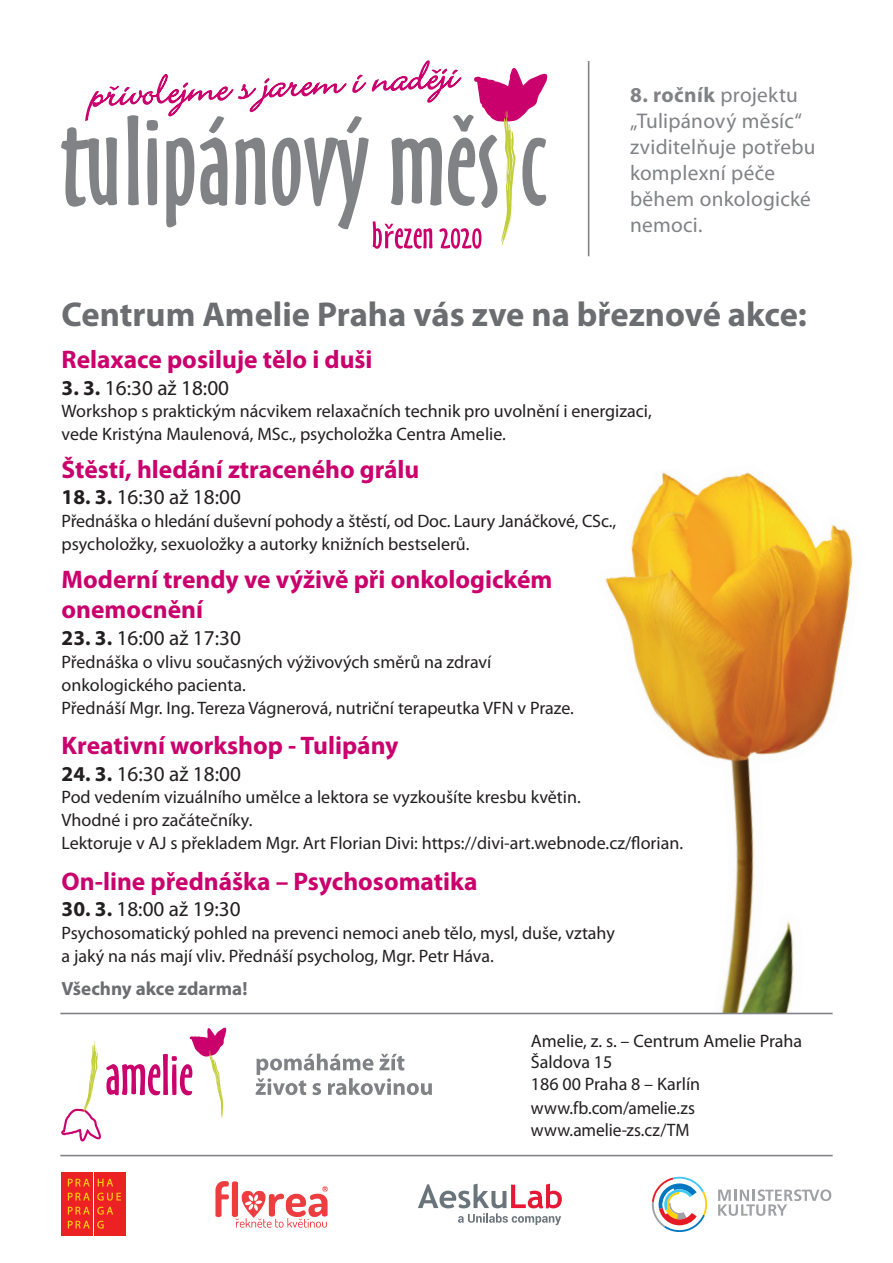
<style>
.page{position:relative;width:893px;height:1263px;background:#fff}
.page>*{position:absolute;margin:0;border:0;box-sizing:border-box;transform-origin:0 0}
.t1{font:700 34.65px "Myriad Pro";color:#6c6d70}
.t2{font:700 25.5px/29.8px "Myriad Pro";color:#ca016c}
.t3{font:21.3px/26px "Myriad Pro";letter-spacing:.01em;color:#808285}
.t4{font:21.15px "Myriad Pro";color:#231f20}
.t5{font:700 19.05px "Myriad Pro";color:#6c6d70}
.t6{font:18px/23px "Myriad Pro";color:#231f20}
.s1{font-weight:700}
</style>
<div class="page">
<img style="left:597px;top:472px;width:256px;height:541px">
<svg style="left:718px;top:1189px;width:113px;height:27px"></svg>
<svg style="left:652px;top:1177px;width:55px;height:55px"></svg>
<svg style="left:256px;top:1053px;width:176px;height:42px"></svg>
<svg style="left:61px;top:1027px;width:165px;height:114px"></svg>
<svg style="left:215px;top:1181px;width:113px;height:47px"></svg>
<hr style="left:588px;top:61px;width:1px;height:195px;background:#808285">
<svg style="left:61px;top:61px;width:486px;height:188px"></svg>
<svg style="left:418px;top:1183px;width:144px;height:42px"></svg>
<hr style="left:60px;top:1155px;width:773px;height:1px;background:#808285">
<hr style="left:60px;top:1013px;width:773px;height:1px;background:#808285">
<div style="left:62px;top:1172px;width:31px;height:64px;background:#ec2123"></div>
<div style="left:94px;top:1172px;width:31px;height:64px;background:#ec2123"></div>
<svg style="left:68px;top:1179px;width:22px;height:7px"></svg>
<svg style="left:98px;top:1179px;width:15px;height:7px"></svg>
<svg style="left:68px;top:1193px;width:22px;height:7px"></svg>
<svg style="left:97px;top:1193px;width:24px;height:7px"></svg>
<svg style="left:68px;top:1207px;width:22px;height:7px"></svg>
<svg style="left:97px;top:1207px;width:16px;height:7px"></svg>
<svg style="left:68px;top:1221px;width:22px;height:7px"></svg>
<svg style="left:97px;top:1221px;width:7px;height:7px"></svg>
<p class="t3" style="left:630px;top:81px;width:187px"><span class="s1">8. ročník</span> projektu „Tulipánový měsíc“ zviditelňuje potřebu komplexní péče během onkologické nemoci.</p>
<h1 class="t1" style="left:62px;top:292px;width:747px">Centrum Amelie Praha vás zve na březnové akce:</h1>
<h2 class="t2" style="left:62px;top:343px;width:312px">Relaxace posiluje tělo i duši</h2>
<p class="t4" style="left:62px;top:374px;width:169px"><span class="s1">3. 3.</span> 16:30 až 18:00</p>
<p class="t6" style="left:62px;top:400px;width:592px">Workshop s praktickým nácvikem relaxačních technik pro uvolnění i energizaci, vede Kristýna Maulenová, MSc., psycholožka Centra Amelie.</p>
<h2 class="t2" style="left:62px;top:453px;width:359px">Štěstí, hledání ztraceného grálu</h2>
<p class="t4" style="left:62px;top:484px;width:181px"><span class="s1">18. 3.</span> 16:30 až 18:00</p>
<p class="t6" style="left:62px;top:509px;width:556px">Přednáška o hledání duševní pohody a štěstí, od Doc. Laury Janáčkové, CSc., psycholožky, sexuoložky a autorky knižních bestselerů.</p>
<h2 class="t2" style="left:62px;top:564px;width:492px">Moderní trendy ve výživě při onkologickém onemocnění</h2>
<p class="t4" style="left:62px;top:625px;width:181px"><span class="s1">23. 3.</span> 16:00 až 17:30</p>
<p class="t6" style="left:62px;top:650px;width:514px">Přednáška o vlivu současných výživových směrů na zdraví onkologického pacienta.<br>Přednáší Mgr. Ing. Tereza Vágnerová, nutriční terapeutka VFN v Praze.</p>
<h2 class="t2" style="left:62px;top:729px;width:338px">Kreativní workshop - Tulipány</h2>
<p class="t4" style="left:62px;top:760px;width:181px"><span class="s1">24. 3.</span> 16:30 až 18:00</p>
<p class="t6" style="left:62px;top:786px;width:623px">Pod vedením vizuálního umělce a lektora se vyzkoušíte kresbu květin.<br>Vhodné i pro začátečníky.<br>Lektoruje v AJ s překladem Mgr. Art Florian Divi: https://divi-art.webnode.cz/florian.</p>
<h2 class="t2" style="left:62px;top:865px;width:417px">On-line přednáška – Psychosomatika</h2>
<p class="t4" style="left:62px;top:896px;width:181px"><span class="s1">30. 3.</span> 18:00 až 19:30</p>
<p class="t6" style="left:62px;top:921px;width:555px">Psychosomatický pohled na prevenci nemoci aneb tělo, mysl, duše, vztahy a jaký na nás mají vliv. Přednáší psycholog, Mgr. Petr Háva.</p>
<p class="t5" style="left:62px;top:976px;width:187px">Všechny akce zdarma!</p>
<p class="t6" style="left:531px;top:1029px;width:273px;line-height:21.6px">Amelie, z. s. – Centrum Amelie Praha<br>Šaldova 15<br>186 00 Praha 8 – Karlín</p>
<p class="t6" style="left:531px;top:1097px;width:165px;line-height:21.6px">www.fb.com/amelie.zs www.amelie-zs.cz/TM</p>
</div>
